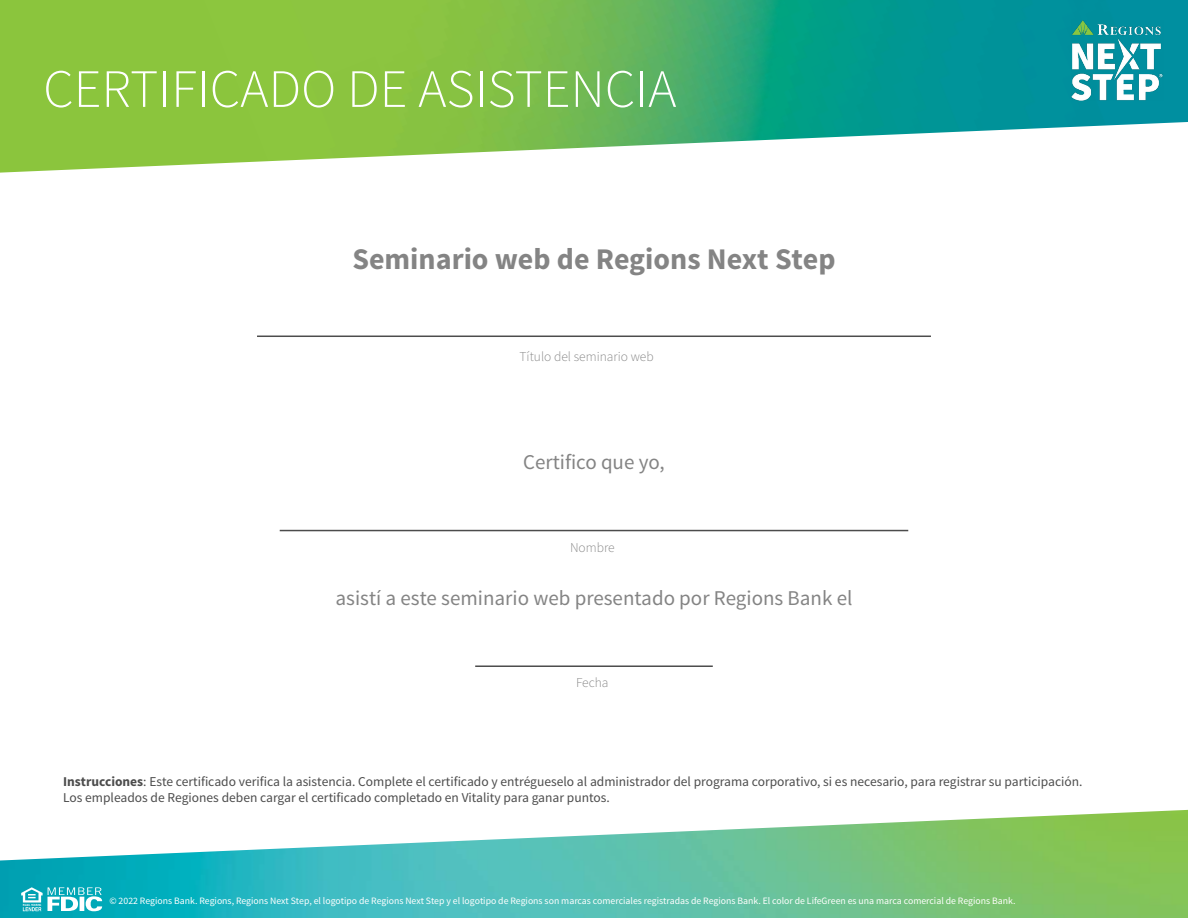
<style>
.page{position:relative;width:1188px;height:918px;background:#fff}
.page>*{position:absolute;margin:0;border:0;box-sizing:border-box;transform-origin:0 0}
.t1{font:300 54px "Source Sans Pro";color:#fff}
.t2{font:700 30px "Source Sans Pro";color:#848484}
.t3{font:21px "Source Sans Pro";color:#848484}
.t4{font:13.5px/16.2px "Source Sans Pro";color:#4c4c4c}
.t5{font:300 13.5px "Source Sans Pro";color:#848484}
.t6{font:9.75px "Source Sans Pro";color:#fff}
.s1{font-weight:700}
</style>
<div class="page">
<img style="left:0;top:0;width:1188px;height:173px">
<img style="left:1072px;top:21px;width:92px;height:79px">
<img style="left:0;top:810px;width:1188px;height:108px">
<svg style="left:21px;top:887px;width:81px;height:24px"></svg>
<hr style="left:475px;top:665px;width:238px;height:2px;background:#4c4c4c">
<hr style="left:280px;top:530px;width:628px;height:1px;background:#4c4c4c">
<hr style="left:257px;top:336px;width:674px;height:1px;background:#4c4c4c">
<h1 class="t1" style="left:43px;top:53px;width:635px">CERTIFICADO DE ASISTENCIA</h1>
<h2 class="t2" style="left:352px;top:240px;width:485px">Seminario web de Regions Next Step</h2>
<p class="t5" style="left:520px;top:348px;width:136px">Título del seminario web</p>
<h3 class="t3" style="left:523px;top:449px;width:143px">Certifico que yo,</h3>
<p class="t5" style="left:570px;top:539px;width:46px">Nombre</p>
<h3 class="t3" style="left:336px;top:585px;width:518px">asistí a este seminario web presentado por Regions Bank el</h3>
<p class="t5" style="left:576px;top:673px;width:34px">Fecha</p>
<p class="t4" style="left:63px;top:774px;width:1021px"><span class="s1">Instrucciones</span>: Este certificado verifica la asistencia. Complete el certificado y entrégueselo al administrador del programa corporativo, si es necesario, para registrar su participación.<br>Los empleados de Regiones deben cargar el certificado completado en Vitality para ganar puntos.</p>
<p class="t6" style="left:110px;top:895px;width:908px">© 2022 Regions Bank. Regions, Regions Next Step, el logotipo de Regions Next Step y el logotipo de Regions son marcas comerciales registradas de Regions Bank. El color de LifeGreen es una marca comercial de Regions Bank.</p>
</div>
